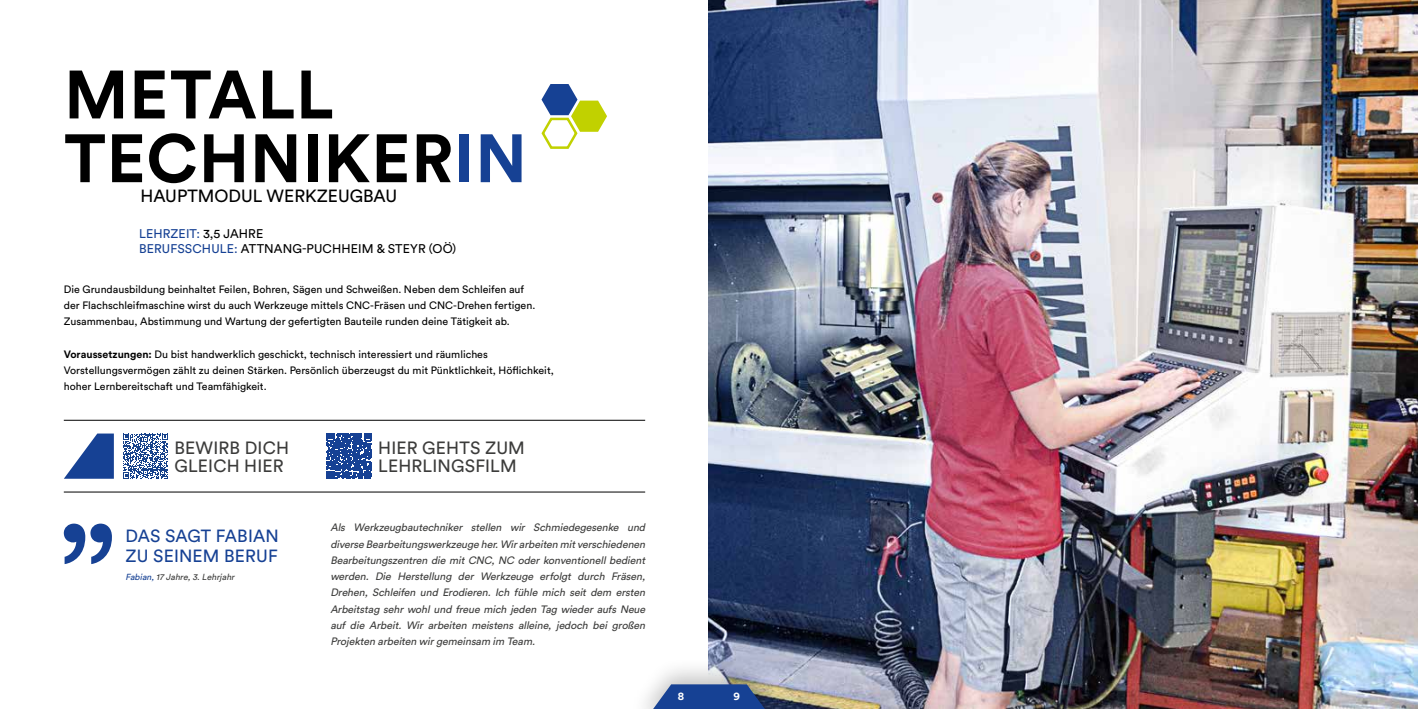
<style>
.page{position:relative;width:1418px;height:709px;background:#fff}
.page>*{position:absolute;margin:0;border:0;box-sizing:border-box;transform-origin:0 0}
.t1{font:700 67.5px/63.8px "Circular Pro";letter-spacing:.01em;color:#000}
.t2{font:17.62px/18.6px "Circular Pro";letter-spacing:.01em;color:#3c3c3b}
.t3{font:17.5px/20px "Circular Pro";letter-spacing:.01em;color:#164194}
.t4{font:17.5px "Circular Pro";color:#000}
.t5{font:12.5px/15px "Circular Pro";letter-spacing:.01em;color:#000}
.t6{font:700 11.25px "Circular Pro";color:#fff}
.t7{font:10.62px/16.2px "Circular Pro";color:#000}
.t8{font:italic 10.62px/16.2px "Circular Pro";color:#3c3c3b;text-align:justify}
.t9{font:italic 8.75px "Circular Pro";color:#3c3c3b}
.s1{color:#164194}
.s2{font-weight:700}
</style>
<div class="page">
<img style="left:709px;top:0;width:708px;height:709px">
<svg style="left:64px;top:523px;width:48px;height:41px"></svg>
<hr style="left:64px;top:491px;width:581px;height:1px;background:#000">
<hr style="left:64px;top:420px;width:581px;height:1px;background:#000">
<svg style="left:64px;top:433px;width:50px;height:46px"></svg>
<svg style="left:541px;top:84px;width:66px;height:65px"></svg>
<svg style="left:327px;top:433px;width:45px;height:45px;background:#345aa2"></svg>
<svg style="left:123px;top:433px;width:45px;height:46px"></svg>
<div style="left:628px;top:657px;width:161px;height:52px;background:#000;opacity:.24"></div>
<svg style="left:645px;top:684px;width:128px;height:25px;background:#41609a"></svg>
<h1 class="t1" style="left:64px;top:60px;width:464px">METALL<br>TECHNIKER<span class="s1">IN</span></h1>
<h3 class="t4" style="left:140px;top:184px;width:258px">HAUPTMODUL WERKZEUGBAU</h3>
<p class="t5" style="left:139px;top:226px;width:319px"><span class="s1">LEHRZEIT:</span> 3,5 JAHRE<br><span class="s1">BERUFSSCHULE:</span> ATTNANG-PUCHHEIM &amp; STEYR (OÖ)</p>
<p class="t7" style="left:64px;top:280px;width:473px">Die Grundausbildung beinhaltet Feilen, Bohren, Sägen und Schweißen. Neben dem Schleifen auf der Flachschleifmaschine wirst du auch Werkzeuge mittels CNC-Fräsen und CNC-Drehen fertigen.<br>Zusammenbau, Abstimmung und Wartung der gefertigten Bauteile runden deine Tätigkeit ab.</p>
<p class="t7" style="left:64px;top:345px;width:491px"><span class="s2">Voraussetzungen:</span> Du bist handwerklich geschickt, technisch interessiert und räumliches<br>Vorstellungsvermögen zählt zu deinen Stärken. Persönlich überzeugst du mit Pünktlichkeit, Höflichkeit, hoher Lernbereitschaft und Teamfähigkeit.</p>
<h2 class="t2" style="left:174px;top:437px;width:116px">BEWIRB DICH<br>GLEICH HIER</h2>
<h3 class="t3" style="left:126px;top:525px;width:155px">DAS SAGT FABIAN<br>ZU SEINEM BERUF</h3>
<p class="t9" style="left:125px;top:571px;width:113px"><span class="s1">Fabian,</span>17 Jahre,3.Lehrjahr</p>
<h2 class="t2" style="left:378px;top:437px;width:148px">HIER GEHTS ZUM<br>LEHRLINGSFILM</h2>
<p class="t8" style="left:330px;top:519px;width:319px">Als Werkzeugbautechniker stellen wir Schmiedegesenke und diverse Bearbeitungswerkzeuge her.Wirarbeiten mitverschiedenen Bearbeitungszentren die mit CNC, NC oder konventionell bedient werden. Die Herstellung der Werkzeuge erfolgt durch Fräsen, Drehen, Schleifen und Erodieren. Ich fühle mich seit dem ersten Arbeitstag sehr wohl und freue mich jeden Tag wieder aufs Neue auf die Arbeit. Wir arbeiten meistens alleine, jedoch bei großen Projekten arbeiten wirgemeinsam im Team.</p>
<p class="t6" style="left:678px;top:688px;width:8px">8</p>
<p class="t6" style="left:733px;top:688px;width:8px">9</p>
</div>
